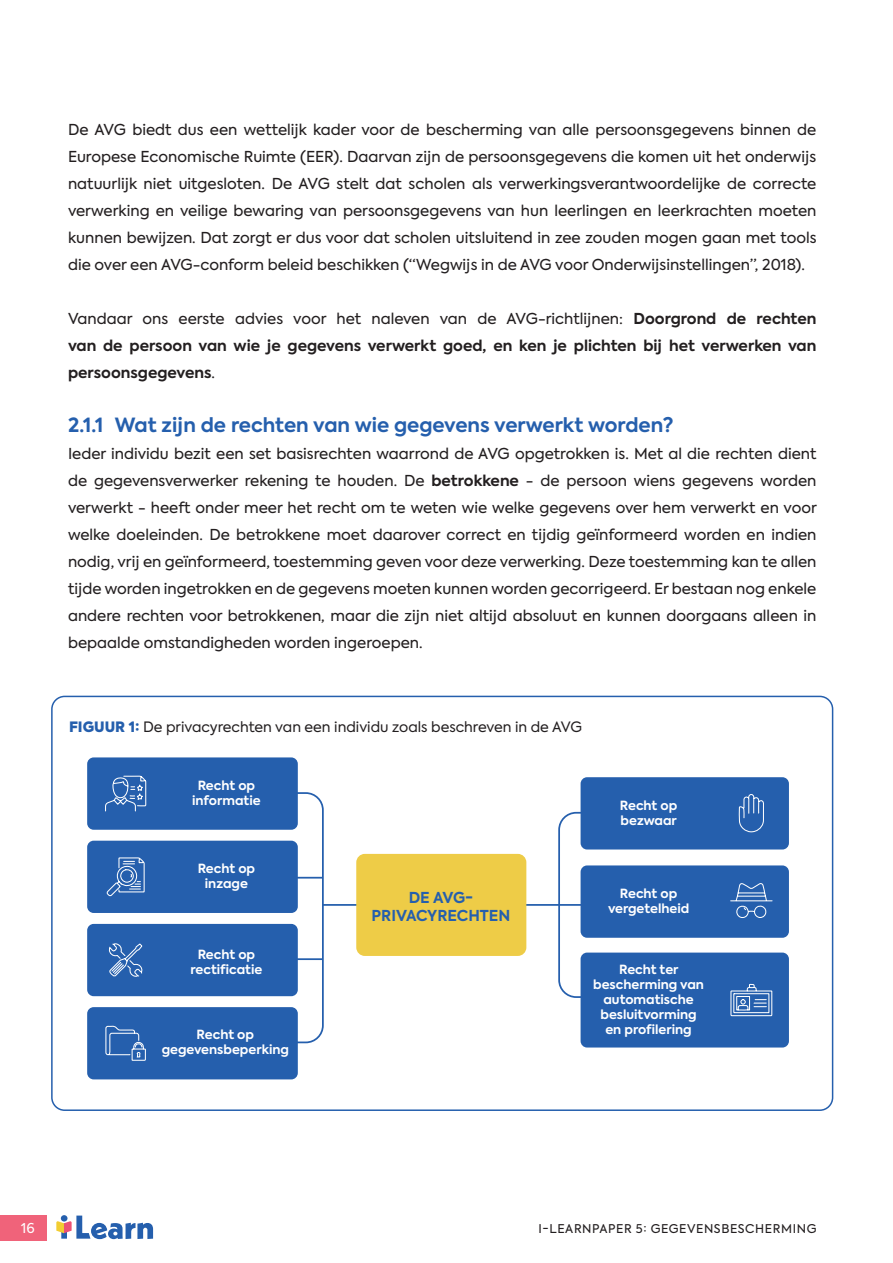
<style>
.page{position:relative;width:893px;height:1263px;background:#fff}
.page>*{position:absolute;margin:0;border:0;box-sizing:border-box;transform-origin:0 0}
.t1{font:700 19.5px "Axiforma";color:#255fad}
.t2{font:15px/27px "Axiforma";color:#231f20;text-align:justify}
.t3{font:700 15px/27px "Axiforma";color:#231f20;text-align:justify}
.t4{font:700 15px/18px "Axiforma";color:#255fad;text-align:center}
.t5{font:14.25px "Axiforma";color:#231f20}
.t6{font:13.5px "Axiforma";color:#fff}
.t7{font:700 12.6px/14.9px "Axiforma";color:#fff;text-align:center}
.t8{font:12px "Axiforma";letter-spacing:.05em;color:#231f20}
.s1{font-weight:400}
.s2{font-weight:700}
.s3{font-weight:900;color:#255fad}
</style>
<div class="page">
<div style="left:0;top:1215px;width:47px;height:26px;background:#f0637a"></div>
<svg style="left:56px;top:1215px;width:97px;height:24px"></svg>
<div style="left:51px;top:696px;width:782px;height:415px;border:2px solid #255fad;border-radius:13px"></div>
<hr style="left:522px;top:904px;width:37px;height:2px;background:#255fad">
<hr style="left:323px;top:904px;width:37px;height:2px;background:#255fad">
<svg style="left:557px;top:811px;width:55px;height:188px"></svg>
<svg style="left:270px;top:792px;width:55px;height:252px"></svg>
<div style="left:356px;top:854px;width:170px;height:102px;background:#eecc47;border-radius:9px"></div>
<div style="left:87px;top:757px;width:211px;height:73px;background:#255fad;border-radius:6px"></div>
<svg style="left:105px;top:775px;width:42px;height:37px"></svg>
<div style="left:581px;top:777px;width:208px;height:72px;background:#255fad;border-radius:6px"></div>
<svg style="left:738px;top:794px;width:26px;height:39px"></svg>
<div style="left:581px;top:865px;width:208px;height:73px;background:#255fad;border-radius:6px"></div>
<svg style="left:730px;top:883px;width:43px;height:35px"></svg>
<div style="left:581px;top:952px;width:208px;height:95px;background:#255fad;border-radius:6px"></div>
<svg style="left:730px;top:983px;width:43px;height:34px"></svg>
<div style="left:87px;top:841px;width:211px;height:72px;background:#255fad;border-radius:6px"></div>
<svg style="left:106px;top:857px;width:39px;height:40px"></svg>
<div style="left:87px;top:924px;width:211px;height:72px;background:#255fad;border-radius:6px"></div>
<svg style="left:108px;top:943px;width:35px;height:34px"></svg>
<div style="left:87px;top:1007px;width:211px;height:72px;background:#255fad;border-radius:6px"></div>
<svg style="left:105px;top:1025px;width:41px;height:36px"></svg>
<p class="t2" style="left:68px;top:116px;width:750px">De AVG biedt dus een wettelijk kader voor de bescherming van alle persoonsgegevens binnen de Europese Economische Ruimte (EER). Daarvan zijn de persoonsgegevens die komen uit het onderwijs natuurlijk niet uitgesloten. De AVG stelt dat scholen als verwerkingsverantwoordelijke de correcte verwerking en veilige bewaring van persoonsgegevens van hun leerlingen en leerkrachten moeten kunnen bewijzen. Dat zorgt er dus voor dat scholen uitsluitend in zee zouden mogen gaan met tools die over een AVG-conform beleid beschikken (“Wegwijs in de AVG voor Onderwijsinstellingen”, 2018).</p>
<p class="t3" style="left:68px;top:305px;width:750px"><span class="s1">Vandaar ons eerste advies voor het naleven van de AVG-richtlijnen:</span> Doorgrond de rechten van de persoon van wie je gegevens verwerkt goed, en ken je plichten bij het verwerken van persoonsgegevens<span class="s1">.</span></p>
<h1 class="t1" style="left:68px;top:412px;width:607px">2.1.1 Wat zijn de rechten van wie gegevens verwerkt worden?</h1>
<p class="t2" style="left:68px;top:440px;width:750px">Ieder individu bezit een set basisrechten waarrond de AVG opgetrokken is. Met al die rechten dient de gegevensverwerker rekening te houden. De <span class="s2">betrokkene</span> - de persoon wiens gegevens worden verwerkt - heeft onder meer het recht om te weten wie welke gegevens over hem verwerkt en voor welke doeleinden. De betrokkene moet daarover correct en tijdig geïnformeerd worden en indien nodig, vrij en geïnformeerd, toestemming geven voor deze verwerking. Deze toestemming kan te allen tijde worden ingetrokken en de gegevens moeten kunnen worden gecorrigeerd. Er bestaan nog enkele andere rechten voor betrokkenen, maar die zijn niet altijd absoluut en kunnen doorgaans alleen in bepaalde omstandigheden worden ingeroepen.</p>
<p class="t5" style="left:69px;top:717px;width:514px"><span class="s3">FIGUUR 1:</span> De privacyrechten van een individu zoals beschreven in de AVG</p>
<p class="t7" style="left:192px;top:778px;width:70px">Recht op informatie</p>
<p class="t7" style="left:198px;top:861px;width:59px">Recht op inzage</p>
<p class="t7" style="left:190px;top:947px;width:73px">Recht op rectificatie</p>
<p class="t7" style="left:162px;top:1027px;width:129px">Recht op gegevensbeperking</p>
<p class="t4" style="left:372px;top:889px;width:140px">DE AVG-<br>PRIVACYRECHTEN</p>
<p class="t7" style="left:620px;top:798px;width:59px;text-align:left">Recht op bezwaar</p>
<p class="t7" style="left:608px;top:886px;width:83px">Recht op vergetelheid</p>
<p class="t7" style="left:593px;top:962px;width:112px">Recht ter bescherming van automatische besluitvorming en profilering</p>
<p class="t6" style="left:21px;top:1220px;width:15px">16</p>
<p class="t8" style="left:539px;top:1221px;width:279px">I-LEARNPAPER 5: GEGEVENSBESCHERMING</p>
</div>
